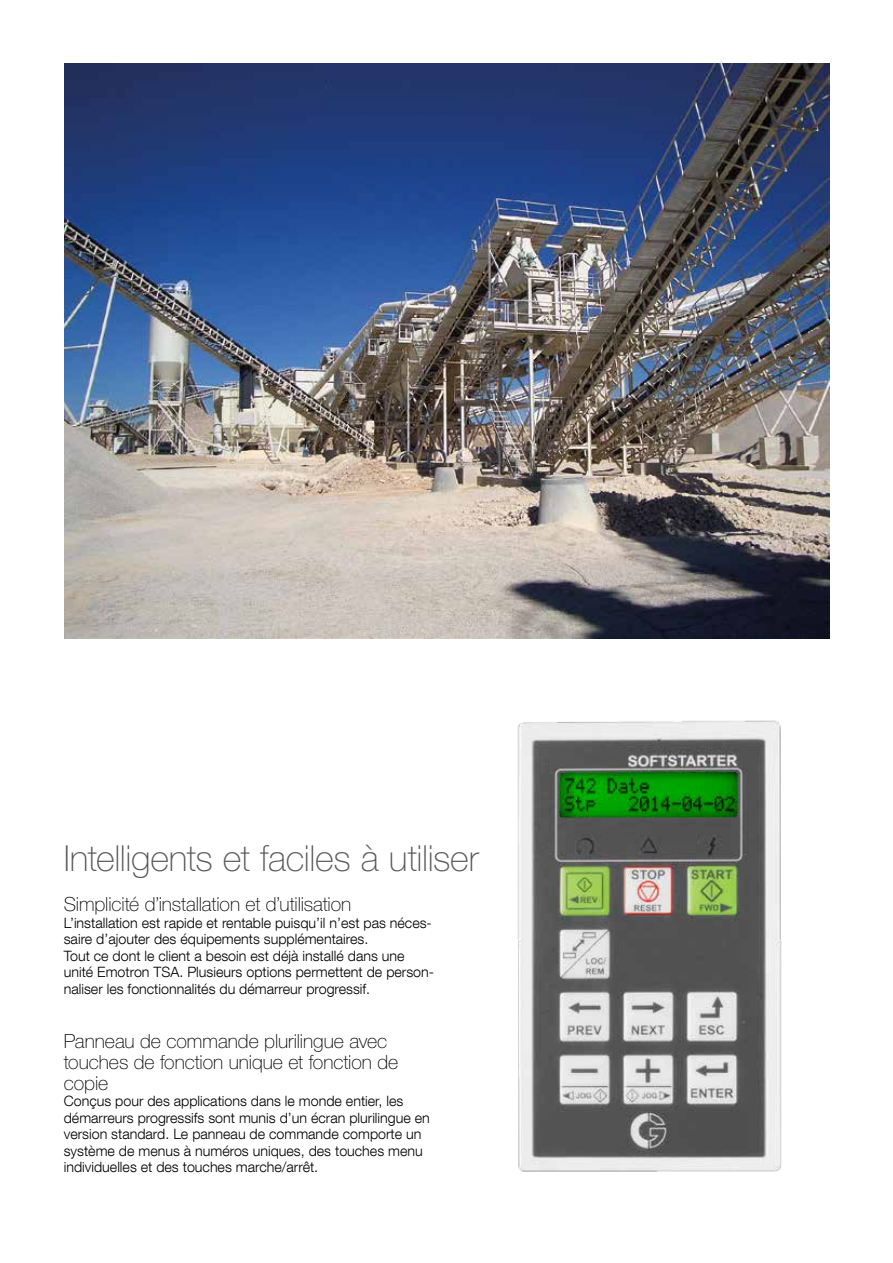
<style>
.page{position:relative;width:893px;height:1263px;background:#fff}
.page>*{position:absolute;margin:0;border:0;box-sizing:border-box;transform-origin:0 0}
.t1{font:100 36px "Helvetica Neue LT Std";letter-spacing:-.01em;color:#58595b}
.t2{font:100 19.5px/21px "Helvetica Neue LT Std";letter-spacing:-.005em;color:#000}
.t3{font:300 14.25px/16.5px "Helvetica Neue LT Com";color:#000}
</style>
<div class="page">
<img style="left:65px;top:64px;width:764px;height:574px">
<img style="left:517px;top:720px;width:265px;height:452px">
<h1 class="t1" style="left:64px;top:837px;width:417px">Intelligents et faciles à utiliser</h1>
<h2 class="t2" style="left:64px;top:894px;width:289px">Simplicité d’installation et d’utilisation</h2>
<p class="t3" style="left:64px;top:914px;width:372px">L’installation est rapide et rentable puisqu’il n’est pas néces&shy;saire d’ajouter des équipements supplémentaires.<br>Tout ce dont le client a besoin est déjà installé dans une unité Emotron TSA. Plusieurs options permettent de person&shy;naliser les fonctionnalités du démarreur progressif.</p>
<h2 class="t2" style="left:64px;top:1030px;width:336px">Panneau de commande plurilingue avec touches de fonction unique et fonction de copie</h2>
<p class="t3" style="left:64px;top:1093px;width:368px">Conçus pour des applications dans le monde entier, les démarreurs progressifs sont munis d’un écran plurilingue en version standard. Le panneau de commande comporte un système de menus à numéros uniques, des touches menu individuelles et des touches marche/arrêt.</p>
</div>
